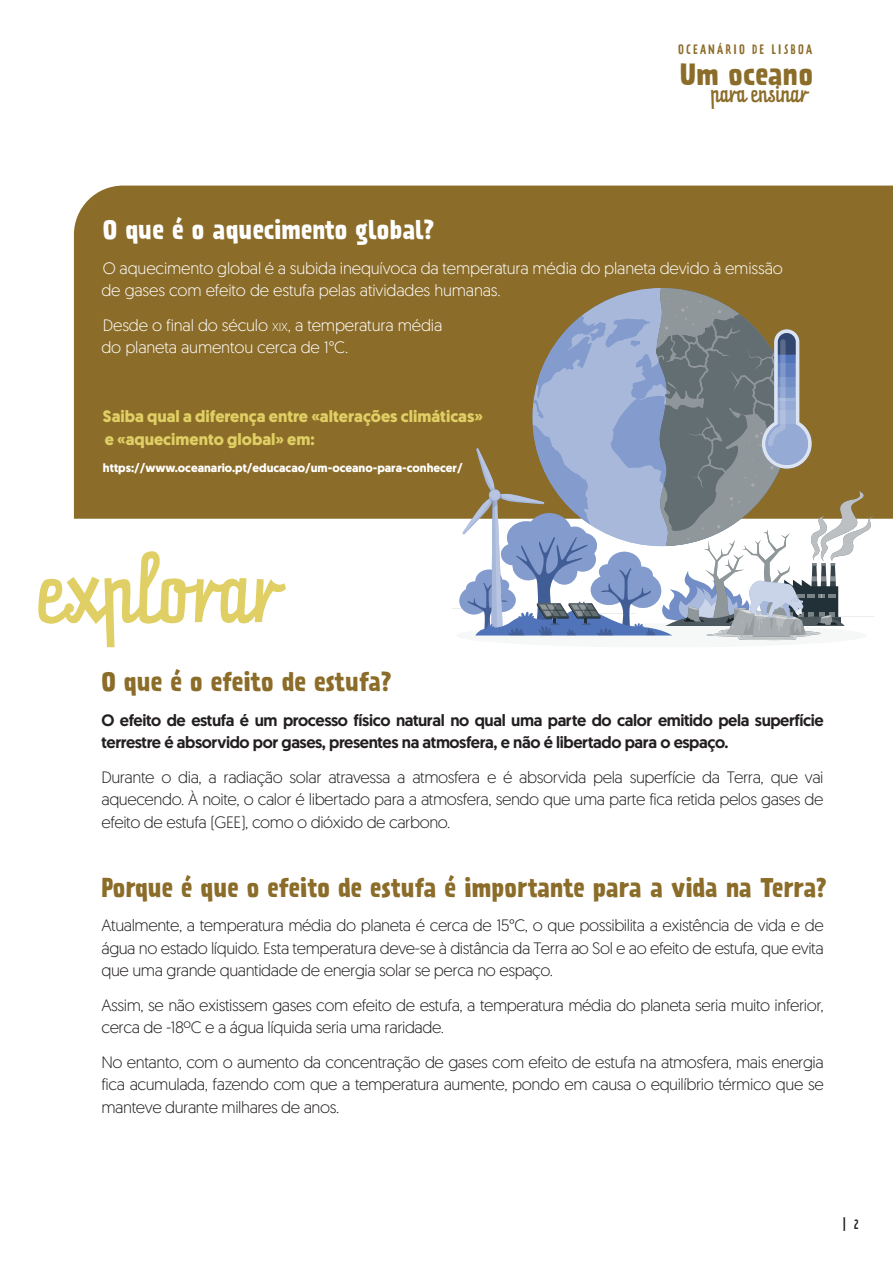
<style>
.page{position:relative;width:893px;height:1263px;background:#fff}
.page>*{position:absolute;margin:0;border:0;box-sizing:border-box;transform-origin:0 0}
.t1{font:70.95px "Prater Script Pro";color:#dfcf64}
.t2{font:700 27.45px "Prater Sans Pro";letter-spacing:.015em;color:#8b6c29}
.t3{font:700 24px "Prater Sans Pro";letter-spacing:-.01em;color:#8b6c29}
.t4{font:700 24px "Prater Sans Pro";letter-spacing:-.01em;color:#fff}
.t5{font:19.5px "Prater Script Pro";color:#8b6c29}
.t6{font:300 16.5px/22.5px "Geomanist";letter-spacing:-.025em;color:#231f20;text-align:justify}
.t7{font:300 16.5px/22.5px "Geomanist";letter-spacing:-.01em;color:#fff}
.t8{font:500 16.5px/22.5px "Geomanist";letter-spacing:-.025em;color:#231f20}
.t9{font:700 16.5px/22.5px "Geomanist";color:#dfcf64}
.t10{font:12.15px "Prater Sans Pro";letter-spacing:.18em;color:#8b6c29}
.t11{font:12.15px "Prater Sans Pro";color:#231f20}
.t12{font:700 12px "Geomanist";color:#fff}
.s1{font-size:11.55px}
</style>
<div class="page">
<div style="left:74px;top:186px;width:819px;height:333px;background:#8b6c29"></div>
<hr style="left:452px;top:609px;width:46px;height:1px;background:#eceded">
<div style="left:456px;top:623px;width:411px;height:24px;background:#f6f8f8;border-radius:50%"></div>
<svg style="left:459px;top:288px;width:415px;height:352px"></svg>
<p class="t10" style="left:678px;top:41px;width:135px">OCEANÁRIO DE LISBOA</p>
<h2 class="t2" style="left:680px;top:54px;width:134px">Um oceano</h2>
<p class="t5" style="left:711px;top:78px;width:98px">para ensinar</p>
<h3 class="t4" style="left:103px;top:212px;width:333px">O que é o aquecimento global?</h3>
<p class="t7" style="left:101px;top:256px;width:683px">O aquecimento global é a subida inequívoca da temperatura média do planeta devido à emissão de gases com efeito de estufa pelas atividades humanas.</p>
<p class="t7" style="left:101px;top:313px;width:342px">Desde o final do século <span class="s1">XIX</span>, a temperatura média do planeta aumentou cerca de 1°C.</p>
<p class="t9" style="left:103px;top:405px;width:381px">Saiba qual a diferença entre «alterações climáticas» e «aquecimento global» em:</p>
<p class="t12" style="left:103px;top:460px;width:361px">https://www.oceanario.pt/educacao/um-oceano-para-conhecer/</p>
<h1 class="t1" style="left:39px;top:536px;width:244px">explorar</h1>
<h3 class="t3" style="left:101px;top:664px;width:292px">O que é o efeito de estufa?</h3>
<p class="t8" style="left:101px;top:708px;width:724px">O efeito de estufa é um processo físico natural no qual uma parte do calor emitido pela superfície terrestre é absorvido por gases, presentes na atmosfera, e não é libertado para o espaço.</p>
<p class="t6" style="left:101px;top:765px;width:724px">Durante o dia, a radiação solar atravessa a atmosfera e é absorvida pela superfície da Terra, que vai aquecendo. À noite, o calor é libertado para a atmosfera, sendo que uma parte fica retida pelos gases de efeito de estufa (GEE), como o dióxido de carbono.</p>
<h3 class="t3" style="left:101px;top:869px;width:727px">Porque é que o efeito de estufa é importante para a vida na Terra?</h3>
<p class="t6" style="left:101px;top:913px;width:724px">Atualmente, a temperatura média do planeta é cerca de 15°C, o que possibilita a existência de vida e de água no estado líquido. Esta temperatura deve-se à distância da Terra ao Sol e ao efeito de estufa, que evita que uma grande quantidade de energia solar se perca no espaço.</p>
<p class="t6" style="left:101px;top:993px;width:724px">Assim, se não existissem gases com efeito de estufa, a temperatura média do planeta seria muito inferior, cerca de -18ºC e a água líquida seria uma raridade.</p>
<p class="t6" style="left:101px;top:1050px;width:724px">No entanto, com o aumento da concentração de gases com efeito de estufa na atmosfera, mais energia fica acumulada, fazendo com que a temperatura aumente, pondo em causa o equilíbrio térmico que se manteve durante milhares de anos.</p>
<p class="t11" style="left:842px;top:1217px;width:18px">| 2</p>
</div>
